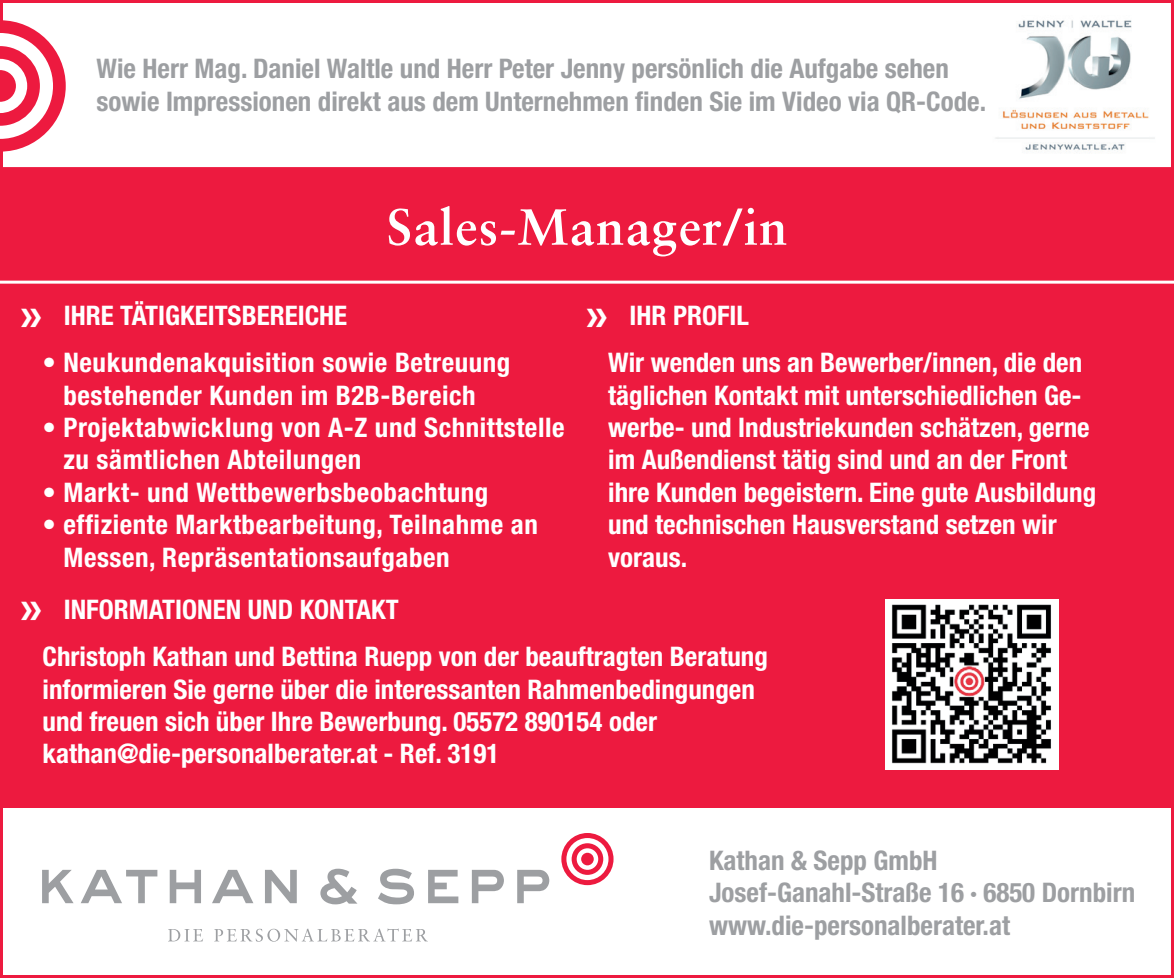
<style>
.page{position:relative;width:1174px;height:978px;background:#fff}
.page>*{position:absolute;margin:0;border:0;box-sizing:border-box;transform-origin:0 0}
.t1{font:700 51px "Sabon LT Std";letter-spacing:.02em;color:#fff}
.t2{font:700 48px "Myriad Pro";color:#fff}
.t3{font:700 condensed 27px/32.4px "Helvetica Neue LT Std";color:#fff}
.t4{font:700 condensed 27px/32.4px "Helvetica Neue LT Std";letter-spacing:.02em;color:#fff}
.t5{font:700 condensed 27px/32.4px "Helvetica Neue LT Std";color:#9d9fa2}
</style>
<div class="page">
<div style="left:0;top:0;width:1174px;height:808px;background:#ed1a3f"></div>
<div style="left:1px;top:2px;width:1171px;height:167px;background:#fff"></div>
<div style="left:0;top:0;width:1174px;height:170px;border:3px solid #ed1a3f"></div>
<svg style="left:561px;top:833px;width:52px;height:52px"></svg>
<svg style="left:42px;top:870px;width:32px;height:33px"></svg>
<svg style="left:81px;top:870px;width:76px;height:33px"></svg>
<svg style="left:170px;top:870px;width:31px;height:33px"></svg>
<svg style="left:212px;top:870px;width:41px;height:33px"></svg>
<svg style="left:265px;top:870px;width:32px;height:33px"></svg>
<svg style="left:378px;top:869px;width:36px;height:35px"></svg>
<svg style="left:428px;top:870px;width:30px;height:33px"></svg>
<svg style="left:472px;top:870px;width:32px;height:33px"></svg>
<svg style="left:517px;top:870px;width:32px;height:33px"></svg>
<svg style="left:168px;top:929px;width:35px;height:12px"></svg>
<svg style="left:214px;top:928px;width:214px;height:14px"></svg>
<svg style="left:320px;top:869px;width:37px;height:35px"></svg>
<svg style="left:0;top:20px;width:66px;height:132px"></svg>
<hr style="left:0;top:281px;width:1174px;height:3px;background:#fff">
<img style="left:885px;top:600px;width:173px;height:170px">
<img style="left:995px;top:20px;width:160px;height:132px">
<p class="t5" style="left:97px;top:52px;width:891px">Wie Herr Mag. Daniel Waltle und Herr Peter Jenny persönlich die Aufgabe sehen sowie Impressionen direkt aus dem Unternehmen finden Sie im Video via QR-Code.</p>
<h1 class="t1" style="left:386px;top:195px;width:402px">Sales-Manager/in</h1>
<p class="t3" style="left:64px;top:299px;width:285px">IHRE TÄTIGKEITSBEREICHE</p>
<p class="t3" style="left:629px;top:299px;width:121px">IHR PROFIL</p>
<h2 class="t2" style="left:20px;top:282px;width:24px">»</h2>
<h2 class="t2" style="left:586px;top:282px;width:24px">»</h2>
<p class="t4" style="left:43px;top:346px;width:469px;text-align:center">• Neukundenakquisition sowie Betreuung bestehender Kunden im B2B-Bereich</p>
<p class="t4" style="left:64px;top:411px;width:502px;text-indent:-21px">• Projektabwicklung von A-Z und Schnittstelle zu sämtlichen Abteilungen</p>
<p class="t4" style="left:43px;top:476px;width:447px">• Markt- und Wettbewerbsbeobachtung</p>
<p class="t4" style="left:64px;top:508px;width:476px;text-indent:-21px">• effiziente Marktbearbeitung, Teilnahme an<br>Messen, Repräsentationsaufgaben</p>
<p class="t3" style="left:608px;top:346px;width:489px">Wir wenden uns an Bewerber/innen, die den täglichen Kontakt mit unterschiedlichen Ge&shy;werbe- und Industriekunden schätzen, gerne im Außendienst tätig sind und an der Front ihre Kunden begeistern. Eine gute Ausbildung und technischen Hausverstand setzen wir voraus.</p>
<p class="t3" style="left:43px;top:585px;width:727px;line-height:47.4px;text-indent:21px">INFORMATIONEN UND KONTAKT<br>Christoph Kathan und Bettina Ruepp von der beauftragten Beratung</p>
<p class="t3" style="left:43px;top:672px;width:714px">informieren Sie gerne über die interessanten Rahmenbedingungen und freuen sich über Ihre Bewerbung. 05572 890154 oder kathan@die-personalberater.at - Ref. 3191</p>
<h2 class="t2" style="left:20px;top:576px;width:24px">»</h2>
<p class="t5" style="left:709px;top:844px;width:427px">Kathan &amp; Sepp GmbH<br>Josef-Ganahl-Straße 16 · 6850 Dornbirn www.die-personalberater.at</p>
</div>
